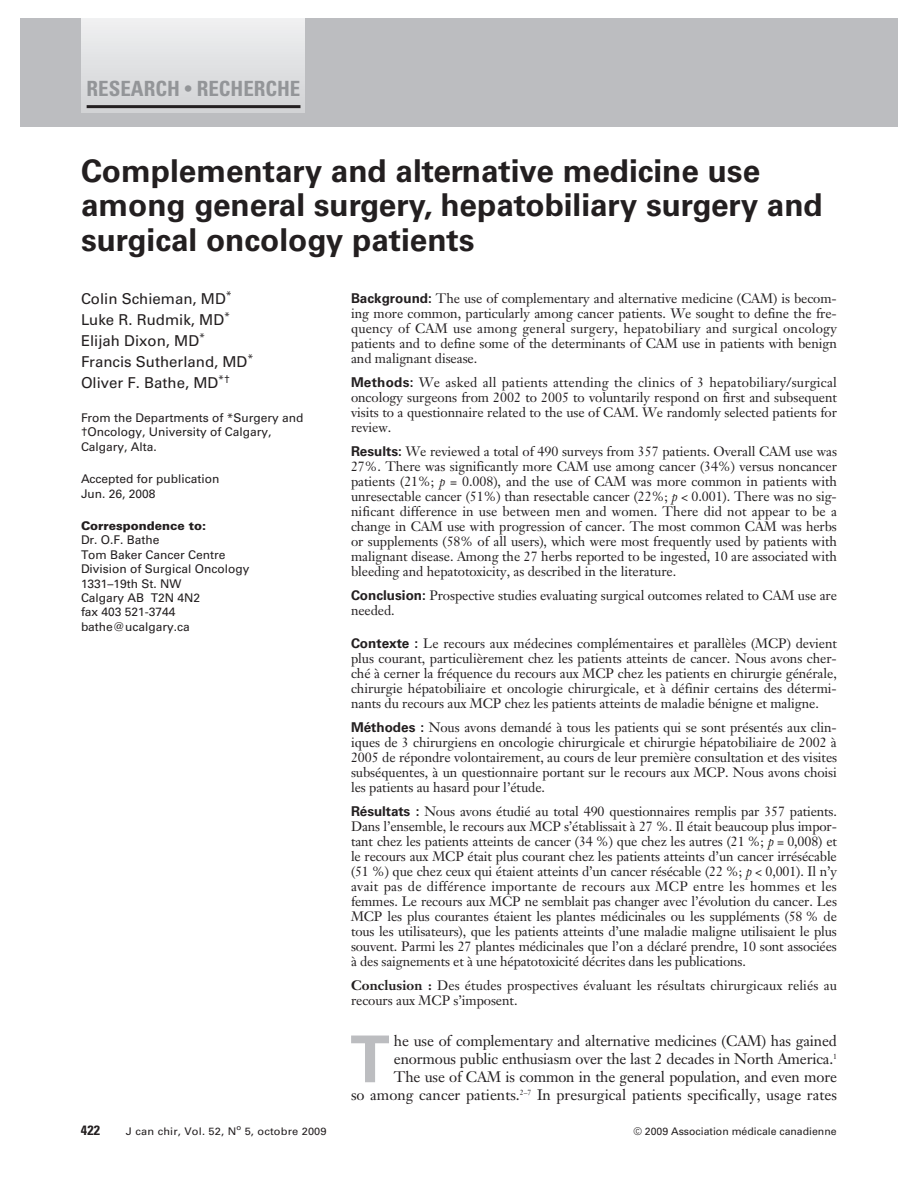
<style>
.page{position:relative;width:918px;height:1188px;background:#fff}
.page>*{position:absolute;margin:0;border:0;box-sizing:border-box;transform-origin:0 0}
.t1{font:700 64.65px "Univers";color:#bcbdc0}
.t2{font:700 31.5px/34.5px "Univers";color:#231f20}
.t3{font:700 condensed 21px "Univers";color:#939598}
.t4{font:15px/18px "Janson Text";letter-spacing:-.01em;color:#231f20;text-align:right}
.t5{font:15px/21px "Univers";color:#231f20}
.t6{font:13.5px/15px "Janson Text";letter-spacing:-.005em;color:#231f20;text-align:justify}
.t7{font:700 condensed 13.5px "Univers";color:#231f20;scale:1.05 1}
.t8{font:12px/14.4px "Univers";color:#231f20}
.t9{font:900 12px "Univers";color:#231f20}
.t10{font:10.5px "Univers";color:#231f20}
.t11{font:10.5px "Univers";color:#231f20;scale:1.05 1}
.t12{font:7.5px "Univers";color:#231f20;scale:1.05 1}
.s1{font-size:18px}
.s2{font-family:"Univers";font-weight:700}
.s3{font-style:italic}
.s4{font-weight:700}
</style>
<div class="page">
<div style="left:20px;top:18px;width:878px;height:109px;background:#bcbdc0"></div>
<div style="left:81px;top:18px;width:224px;height:95px;background:linear-gradient(to bottom,#f1f1f3,#cfd0d2)"></div>
<hr style="left:87px;top:105px;width:213px;height:3px;background:#231f20">
<h3 class="t3" style="left:87px;top:81px;width:215px">RESEARCH <span class="s1">•</span> RECHERCHE</h3>
<h2 class="t2" style="left:81px;top:156px;width:743px">Complementary and alternative medicine use among general surgery, hepatobiliary surgery and surgical oncology patients</h2>
<p class="t6" style="left:351px;top:293px;width:488px"><span class="s2">Background:</span> The use of complementary and alternative medicine (CAM) is becom&shy;ing more common, particularly among cancer patients. We sought to define the fre&shy;quency of CAM use among general surgery, hepatobiliary and surgical oncology patients and to define some of the determinants of CAM use in patients with benign and malignant disease.</p>
<p class="t6" style="left:351px;top:377px;width:487px"><span class="s2">Methods:</span> We asked all patients attending the clinics of 3 hepatobiliary/surgical oncology surgeons from 2002 to 2005 to voluntarily respond on first and subsequent visits to a questionnaire related to the use of CAM. We randomly selected patients for review.</p>
<p class="t6" style="left:351px;top:446px;width:488px"><span class="s2">Results:</span> We reviewed a total of 490 surveys from 357 patients. Overall CAM use was 27%. There was significantly more CAM use among cancer (34%) versus noncancer patients (21%; <span class="s3">p</span> = 0.008), and the use of CAM was more common in patients with unresectable cancer (51%) than resectable cancer (22%; <span class="s3">p</span> &lt; 0.001). There was no sig&shy;nificant difference in use between men and women. There did not appear to be a change in CAM use with progression of cancer. The most common CAM was herbs or supplements (58% of all users), which were most frequently used by patients with malignant disease. Among the 27 herbs reported to be ingested, 10 are associated with bleeding and hepatotoxicity, as described in the literature.</p>
<p class="t6" style="left:351px;top:590px;width:488px"><span class="s2">Conclusion:</span> Prospective studies evaluating surgical outcomes related to CAM use are needed.</p>
<p class="t6" style="left:351px;top:638px;width:487px"><span class="s2">Contexte :</span> Le recours aux médecines complémentaires et parallèles (MCP) devient plus courant, particulièrement chez les patients atteints de cancer. Nous avons cher&shy;ché à cerner la fréquence du recours aux MCP chez les patients en chirurgie générale, chirurgie hépatobiliaire et oncologie chirurgicale, et à définir certains des détermi&shy;nants du recours aux MCP chez les patients atteints de maladie bénigne et maligne.</p>
<p class="t6" style="left:351px;top:722px;width:488px"><span class="s2">Méthodes :</span> Nous avons demandé à tous les patients qui se sont présentés aux clin&shy;iques de 3 chirurgiens en oncologie chirurgicale et chirurgie hépatobiliaire de 2002 à 2005 de répondre volontairement, au cours de leur première consultation et des visites subséquentes, à un questionnaire portant sur le recours aux MCP. Nous avons choisi les patients au hasard pour l’étude.</p>
<p class="t6" style="left:351px;top:806px;width:488px"><span class="s2">Résultats :</span> Nous avons étudié au total 490 questionnaires remplis par 357 patients.<br>Dans l’ensemble, le recours aux MCP s’établissait à 27 %. Il était beaucoup plus impor&shy;tant chez les patients atteints de cancer (34 %) que chez les autres (21 %; <span class="s3">p</span> = 0,008) et le recours aux MCP était plus courant chez les patients atteints d’un cancer irrésécable (51 %) que chez ceux qui étaient atteints d’un cancer résécable (22 %; <span class="s3">p</span> &lt; 0,001). Il n’y avait pas de différence importante de recours aux MCP entre les hommes et les femmes. Le recours aux MCP ne semblait pas changer avec l’évolution du cancer. Les MCP les plus courantes étaient les plantes médicinales ou les suppléments (58 % de tous les utilisateurs), que les patients atteints d’une maladie maligne utilisaient le plus souvent. Parmi les 27 plantes médicinales que l’on a déclaré prendre, 10 sont associées à des saignements et à une hépatotoxicité décrites dans les publications.</p>
<p class="t6" style="left:351px;top:980px;width:488px"><span class="s4">Conclusion :</span> Des études prospectives évaluant les résultats chirurgicaux reliés au recours aux MCP s’imposent.</p>
<p class="t5" style="left:81px;top:290px;width:174px">Colin Schieman, MD<sup>*<br></sup>Luke R. Rudmik, MD<sup>*<br></sup>Elijah Dixon, MD<sup>*<br></sup>Francis Sutherland, MD<sup>*<br></sup>Oliver F. Bathe, MD<sup>*†</sup></p>
<p class="t8" style="left:81px;top:412px;width:224px">From the Departments of *Surgery and †Oncology, University of Calgary,<br>Calgary, Alta.</p>
<p class="t8" style="left:81px;top:473px;width:140px">Accepted for publication<br>Jun. 26, 2008</p>
<p class="t9" style="left:81px;top:521px;width:127px">Correspondence to:</p>
<p class="t8" style="left:81px;top:534px;width:170px">Dr. O.F. Bathe<br>Tom Baker Cancer Centre<br>Division of Surgical Oncology<br>1331–19th St. NW<br>Calgary AB T2N 4N2<br>fax 403 521-3744 bathe@ucalgary.ca</p>
<p class="t4" style="left:351px;top:1034px;width:488px">he use of complementary and alternative medicines (CAM) has gained enormous public enthusiasm over the last 2 decades in North America.<sup>1<br></sup>The use of CAM is common in the general population, and even more<br>so among cancer patients.<sup>2–7</sup> In presurgical patients specifically, usage rates</p>
<h1 class="t1" style="left:350px;top:1036px;width:41px">T</h1>
<p class="t12" style="left:236px;top:1124px;width:6px">o</p>
<p class="t7" style="left:81px;top:1126px;width:20px">422</p>
<p class="t11" style="left:126px;top:1128px;width:107px">J can chir, Vol. 52, N</p>
<p class="t11" style="left:245px;top:1128px;width:80px">5, octobre 2009</p>
<p class="t10" style="left:634px;top:1128px;width:204px">© 2009 Association médicale canadienne</p>
</div>
